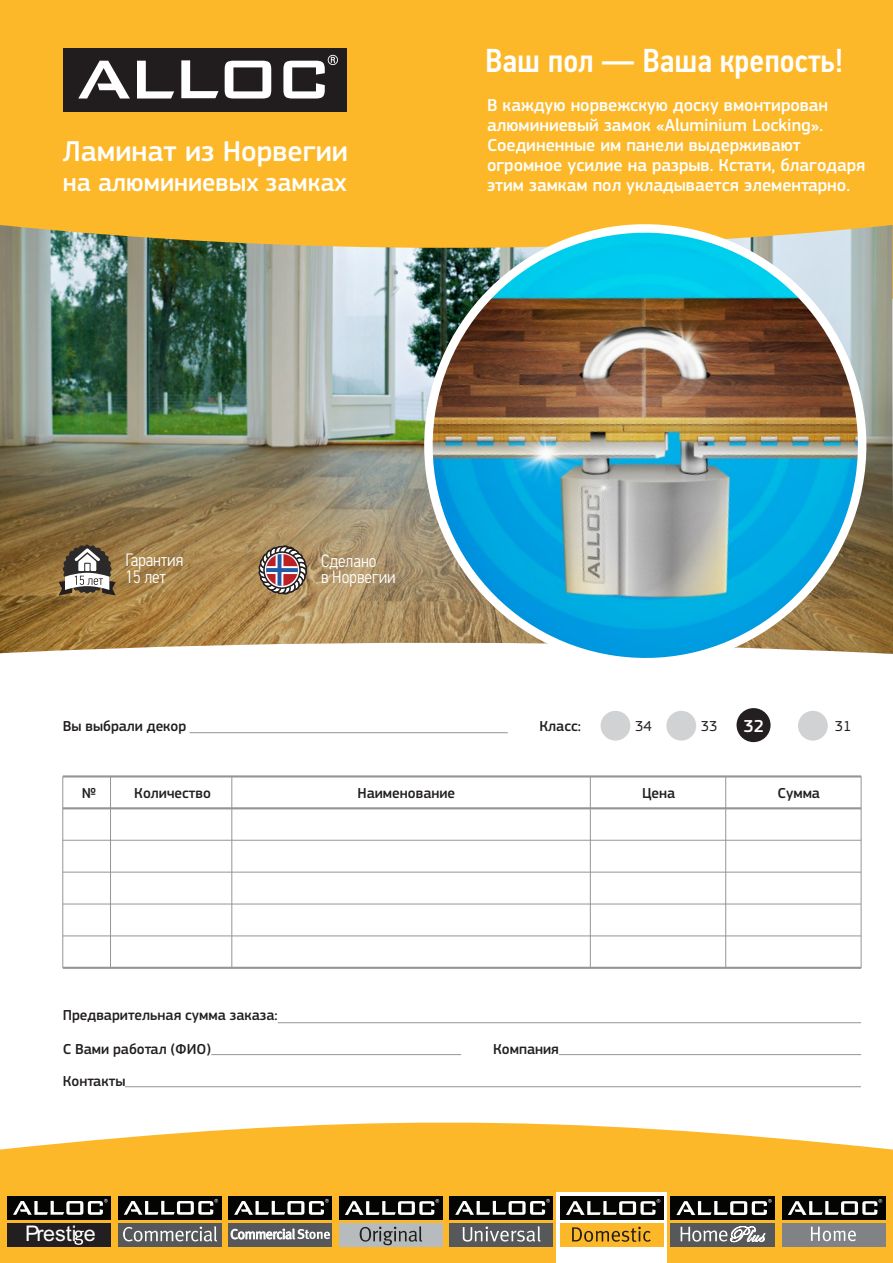
<style>
.page{position:relative;width:893px;height:1263px;background:#fff}
.page>*{position:absolute;margin:0;border:0;box-sizing:border-box;transform-origin:0 0}
.t1{font:500 33.3px "PF Din Text Cond Pro";color:#fff}
.t2{font:500 29.85px "PF Square Sans Pro";color:#fff}
.t3{font:500 26.1px "PF Square Sans Pro";color:#fff}
.t4{font:21.6px "Arial";color:#fff}
.t5{font:500 18px/19.8px "PF Square Sans Pro";color:#fff}
.t6{font:300 18px/16.4px "PF Din Text Cond Pro";color:#fff}
.t7{font:500 15px "PF Square Sans Pro";color:#231f20}
.t8{font:15px "PF Square Sans Pro";color:#231f20}
</style>
<div class="page">
<div style="left:0;top:0;width:893px;height:299px;background:#fcb828"></div>
<img style="left:0;top:225px;width:893px;height:429px">
<img style="left:51px;top:225px;width:301px;height:195px">
<svg style="left:0;top:1122px;width:893px;height:141px;background:#fabe40"></svg>
<div style="left:736px;top:708px;width:35px;height:34px;background:#231f20;border-radius:50%"></div>
<div style="left:279px;top:582px;width:13px;height:13px;border:2px solid #231f20;border-radius:50%"></div>
<svg style="left:258px;top:545px;width:49px;height:49px;background:#967b78"></svg>
<div style="left:557px;top:1193px;width:110px;height:70px;background:#fff"></div>
<div style="left:63px;top:48px;width:283px;height:64px;background:#211d1e"></div>
<svg style="left:137px;top:61px;width:37px;height:37px"></svg>
<svg style="left:225px;top:61px;width:46px;height:37px"></svg>
<svg style="left:283px;top:55px;width:55px;height:43px"></svg>
<svg style="left:181px;top:60px;width:37px;height:38px"></svg>
<svg style="left:78px;top:61px;width:52px;height:37px"></svg>
<div style="left:666px;top:711px;width:30px;height:30px;background:#d1d2d4;border-radius:50%"></div>
<div style="left:601px;top:711px;width:29px;height:30px;background:#d1d2d4;border-radius:50%"></div>
<div style="left:798px;top:711px;width:30px;height:30px;background:#d1d2d4;border-radius:50%"></div>
<hr style="left:189px;top:732px;width:319px;height:1px;background:#939598">
<hr style="left:63px;top:775px;width:798px;height:2px;background:#939598">
<hr style="left:63px;top:807px;width:798px;height:2px;background:#939598">
<hr style="left:63px;top:840px;width:798px;height:1px;background:#939598">
<hr style="left:110px;top:776px;width:1px;height:192px;background:#939598">
<hr style="left:62px;top:776px;width:1px;height:192px;background:#939598">
<hr style="left:231px;top:776px;width:1px;height:192px;background:#939598">
<hr style="left:590px;top:776px;width:1px;height:192px;background:#939598">
<hr style="left:725px;top:776px;width:1px;height:192px;background:#939598">
<hr style="left:861px;top:776px;width:1px;height:192px;background:#939598">
<hr style="left:63px;top:872px;width:798px;height:1px;background:#939598">
<hr style="left:63px;top:903px;width:798px;height:1px;background:#939598">
<hr style="left:63px;top:935px;width:798px;height:1px;background:#939598">
<hr style="left:63px;top:967px;width:798px;height:2px;background:#939598">
<hr style="left:278px;top:1022px;width:583px;height:1px;background:#939598">
<hr style="left:211px;top:1054px;width:250px;height:1px;background:#939598">
<hr style="left:559px;top:1054px;width:302px;height:1px;background:#939598">
<hr style="left:125px;top:1086px;width:736px;height:1px;background:#939598">
<img style="left:414px;top:224px;width:463px;height:434px">
<div style="left:118px;top:1196px;width:103px;height:23px;background:#040503"></div>
<svg style="left:124px;top:1199px;width:94px;height:16px"></svg>
<div style="left:118px;top:1223px;width:103px;height:23px;background:#57585a"></div>
<svg style="left:123px;top:1226px;width:94px;height:15px"></svg>
<div style="left:339px;top:1196px;width:103px;height:24px;background:#040503"></div>
<svg style="left:345px;top:1199px;width:94px;height:16px"></svg>
<div style="left:339px;top:1223px;width:103px;height:23px;background:#b6bcbd"></div>
<svg style="left:360px;top:1226px;width:62px;height:19px"></svg>
<div style="left:560px;top:1196px;width:103px;height:24px;background:#040503"></div>
<svg style="left:566px;top:1199px;width:94px;height:16px"></svg>
<div style="left:560px;top:1223px;width:103px;height:23px;background:#fcb828"></div>
<svg style="left:572px;top:1227px;width:79px;height:15px"></svg>
<div style="left:782px;top:1196px;width:103px;height:24px;background:#040503"></div>
<div style="left:782px;top:1223px;width:103px;height:23px;background:#808285"></div>
<svg style="left:788px;top:1199px;width:94px;height:16px"></svg>
<svg style="left:811px;top:1227px;width:45px;height:14px"></svg>
<div style="left:671px;top:1196px;width:104px;height:24px;background:#040503"></div>
<svg style="left:676px;top:1199px;width:96px;height:16px"></svg>
<div style="left:671px;top:1223px;width:104px;height:23px;background:#57585a"></div>
<svg style="left:681px;top:1226px;width:84px;height:16px"></svg>
<div style="left:449px;top:1196px;width:104px;height:24px;background:#040503"></div>
<svg style="left:455px;top:1199px;width:95px;height:16px"></svg>
<div style="left:449px;top:1223px;width:104px;height:23px;background:#57585a"></div>
<svg style="left:463px;top:1226px;width:78px;height:16px"></svg>
<div style="left:7px;top:1223px;width:104px;height:23px;background:#231f20"></div>
<svg style="left:74px;top:1230px;width:10px;height:15px"></svg>
<div style="left:7px;top:1196px;width:104px;height:24px;background:#040503"></div>
<svg style="left:13px;top:1199px;width:95px;height:16px"></svg>
<div style="left:228px;top:1196px;width:104px;height:24px;background:#040503"></div>
<svg style="left:234px;top:1199px;width:95px;height:16px"></svg>
<div style="left:228px;top:1223px;width:104px;height:23px;background:#57585a"></div>
<svg style="left:231px;top:1228px;width:99px;height:11px"></svg>
<svg style="left:59px;top:545px;width:57px;height:50px"></svg>
<h2 class="t2" style="left:63px;top:139px;width:287px">Ламинат из Норвегии</h2>
<h3 class="t3" style="left:63px;top:171px;width:285px">на алюминиевых замках</h3>
<h1 class="t1" style="left:485px;top:47px;width:360px">Ваш пол — Ваша крепость!</h1>
<p class="t5" style="left:487px;top:97px;width:380px">В каждую норвежскую доску вмонтирован алюминиевый замок «Aluminium Locking».<br>Соединенные им панели выдерживают огромное усилие на разрыв. Кстати, благодаря этим замкам пол укладывается элементарно.</p>
<p class="t6" style="left:125px;top:554px;width:60px">Гарантия<br>15 лет</p>
<p class="t6" style="left:321px;top:554px;width:76px">Сделано<br>в Норвегии</p>
<p class="t7" style="left:63px;top:719px;width:125px">Вы выбрали декор</p>
<p class="t7" style="left:539px;top:720px;width:43px">Класс:</p>
<p class="t8" style="left:635px;top:720px;width:18px">34</p>
<p class="t8" style="left:701px;top:720px;width:18px">33</p>
<p class="t5" style="left:744px;top:717px;width:22px">32</p>
<p class="t8" style="left:835px;top:720px;width:18px">31</p>
<p class="t7" style="left:82px;top:787px;width:16px">№</p>
<p class="t7" style="left:134px;top:787px;width:78px">Количество</p>
<p class="t7" style="left:357px;top:787px;width:99px">Наименование</p>
<p class="t7" style="left:642px;top:787px;width:35px">Цена</p>
<p class="t7" style="left:778px;top:787px;width:44px">Сумма</p>
<p class="t7" style="left:63px;top:1009px;width:216px">Предварительная сумма заказа:</p>
<p class="t7" style="left:63px;top:1042px;width:150px">С Вами работал (ФИО)</p>
<p class="t7" style="left:493px;top:1042px;width:67px">Компания</p>
<p class="t7" style="left:63px;top:1074px;width:64px">Контакты</p>
<p class="t4" style="left:25px;top:1225px;width:72px">Presti e</p>
</div>
